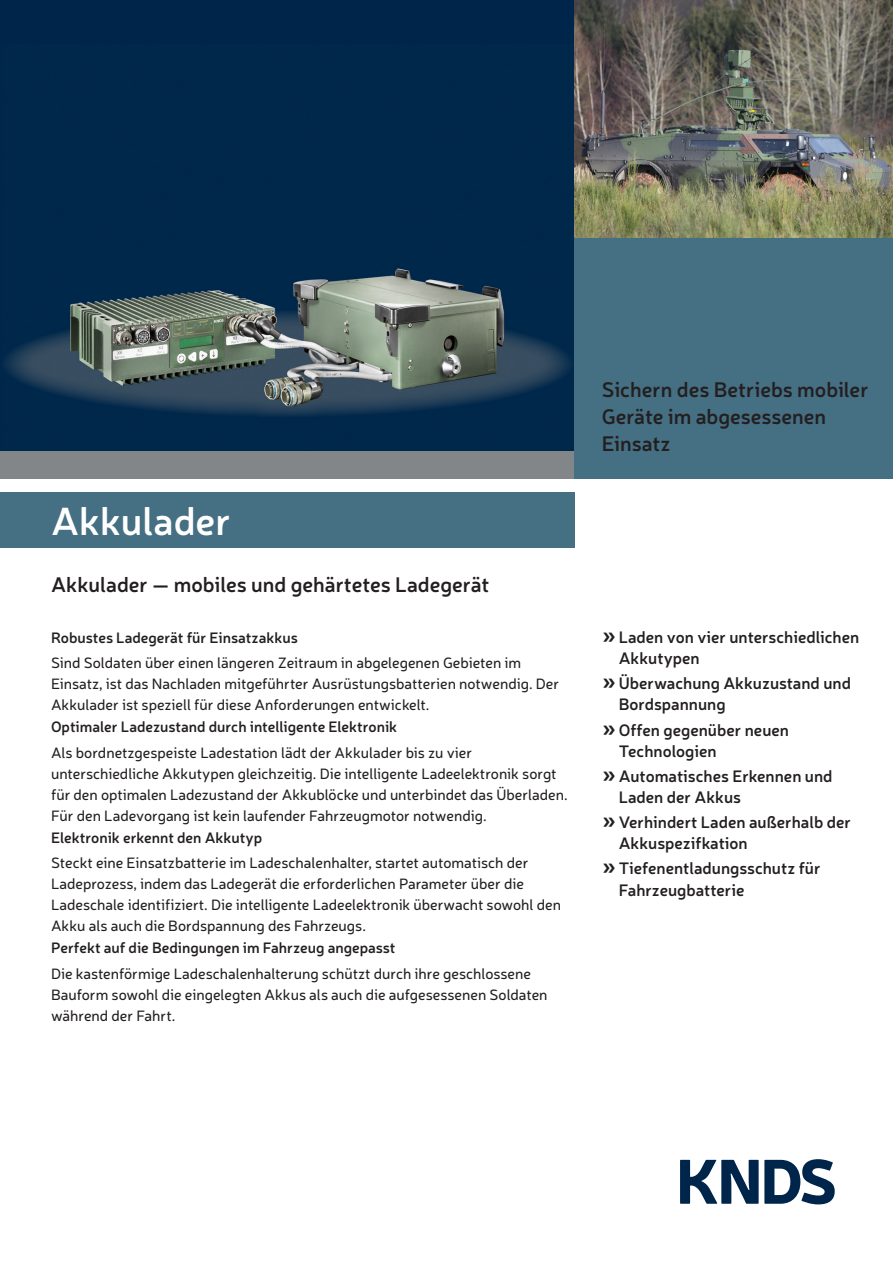
<style>
.page{position:relative;width:893px;height:1263px;background:#fff}
.page>*{position:absolute;margin:0;border:0;box-sizing:border-box;transform-origin:0 0}
.Headline{font:600 39px "Neris";color:#fff}
.USP-Texte{font:600 21px/27px "Neris";color:#231f20}
.Überschrift{font:600 21px "Neris";color:#231f20}
.t1{font:600 16.5px/21px "Neris";color:#231f20}
.Fließtext{font:15px/21px "Neris";color:#231f20}
.Subline_-_Tech{font:600 15px "Neris";color:#231f20}
.s1{font-size:24px}
</style>
<div class="page">
<div style="left:0;top:0;width:574px;height:477px;background:#00254b"></div>
<img style="left:5px;top:268px;width:565px;height:148px">
<img style="left:574px;top:0;width:319px;height:238px">
<div style="left:0;top:492px;width:574px;height:55px;background:#456f82"></div>
<div style="left:0;top:451px;width:574px;height:27px;background:#828688"></div>
<div style="left:574px;top:238px;width:319px;height:240px;background:#456f82"></div>
<svg style="left:680px;top:1159px;width:155px;height:45px"></svg>
<p class="Headline" style="left:51px;top:494px;width:181px">Akkulader</p>
<p class="Überschrift" style="left:51px;top:570px;width:440px">Akkulader — mobiles und gehärtetes Ladegerät</p>
<p class="Subline_-_Tech" style="left:51px;top:627px;width:248px">Robustes Ladegerät für Einsatzakkus</p>
<p class="Fließtext" style="left:51px;top:652px;width:510px">Sind Soldaten über einen längeren Zeitraum in abgelegenen Gebieten im<br>Einsatz, ist das Nachladen mitgeführter Ausrüstungsbatterien notwendig. Der<br>Akkulader ist speziell für diese Anforderungen entwickelt.</p>
<p class="Subline_-_Tech" style="left:51px;top:717px;width:348px">Optimaler Ladezustand durch intelligente Elektronik</p>
<p class="Fließtext" style="left:51px;top:741px;width:518px">Als bordnetzgespeiste Ladestation lädt der Akkulader bis zu vier unterschiedliche Akkutypen gleichzeitig. Die intelligente Ladeelektronik sorgt für den optimalen Ladezustand der Akkublöcke und unterbindet das Überladen.<br>Für den Ladevorgang ist kein laufender Fahrzeugmotor notwendig.</p>
<p class="Subline_-_Tech" style="left:51px;top:827px;width:213px">Elektronik erkennt den Akkutyp</p>
<p class="Fließtext" style="left:51px;top:852px;width:512px">Steckt eine Einsatzbatterie im Ladeschalenhalter, startet automatisch der Ladeprozess, indem das Ladegerät die erforderlichen Parameter über die Ladeschale identifiziert. Die intelligente Ladeelektronik überwacht sowohl den Akku als auch die Bordspannung des Fahrzeugs.</p>
<p class="Subline_-_Tech" style="left:51px;top:938px;width:346px">Perfekt auf die Bedingungen im Fahrzeug angepasst</p>
<p class="Fließtext" style="left:51px;top:962px;width:498px">Die kastenförmige Ladeschalenhalterung schützt durch ihre geschlossene<br>Bauform sowohl die eingelegten Akkus als auch die aufgesessenen Soldaten während der Fahrt.</p>
<p class="USP-Texte" style="left:602px;top:375px;width:268px">Sichern des Betriebs mobiler<br>Geräte im abgesessenen<br>Einsatz</p>
<p class="t1" style="left:619px;top:626px;width:242px;text-indent:-17px"><span class="s1">»</span>Laden von vier unterschiedlichen<br>Akkutypen</p>
<p class="t1" style="left:619px;top:672px;width:234px;text-indent:-17px"><span class="s1">»</span>Überwachung Akkuzustand und<br>Bordspannung</p>
<p class="t1" style="left:619px;top:718px;width:172px;text-indent:-17px"><span class="s1">»</span> Offen gegenüber neuen<br>Technologien</p>
<p class="t1" style="left:619px;top:765px;width:215px;text-indent:-17px"><span class="s1">»</span> Automatisches Erkennen und<br>Laden der Akkus</p>
<p class="t1" style="left:619px;top:811px;width:234px;text-indent:-17px"><span class="s1">»</span> Verhindert Laden außerhalb der<br>Akkuspezifkation</p>
<p class="t1" style="left:619px;top:857px;width:203px;text-indent:-17px"><span class="s1">»</span>Tiefenentladungsschutz für<br>Fahrzeugbatterie</p>
</div>
